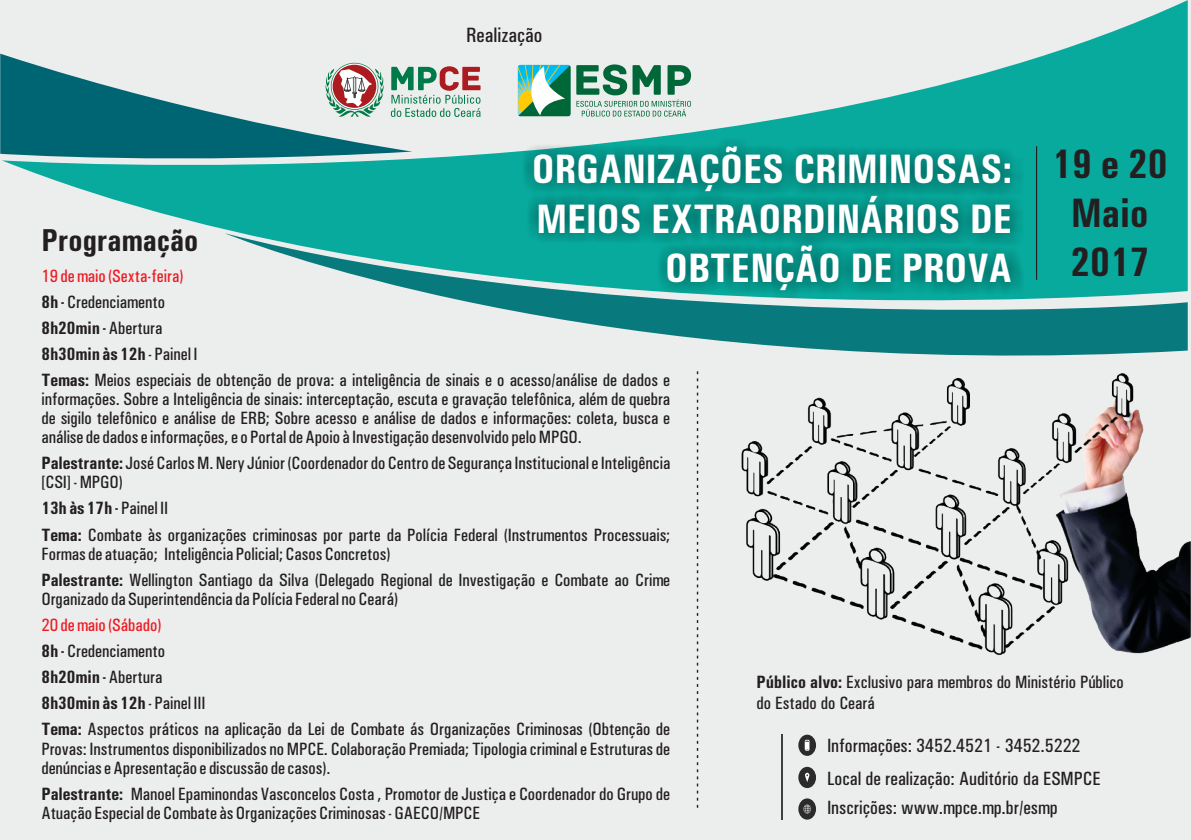
<style>
.page{position:relative;width:1191px;height:840px;background:#fff}
.page>*{position:absolute;margin:0;border:0;box-sizing:border-box;transform-origin:0 0}
.t1{font:700 condensed 41.6px/49px "Univers";color:#fff;text-align:right}
.t2{font:700 condensed 41.6px/49px "Univers";color:#231f20;text-align:center}
.t3{font:700 condensed 32px "Univers";color:#231f20}
.t4{font:500 condensed 21px "Univers";color:#231f20}
.t5{font:500 condensed 19.4px/32.8px "Univers";color:#231f20}
.t6{font:500 condensed 18px/19px "Univers";color:#231f20}
.t7{font:500 condensed 18px "Univers";color:#ed1c24}
.t8{font:700 condensed 18px "Univers";color:#231f20}
.s1{font-weight:700}
.s2{font-weight:500}
</style>
<div class="page">
<div style="left:0;top:0;width:1191px;height:839px;background:#e7e8e8"></div>
<img style="left:741px;top:384px;width:449px;height:271px">
<svg style="left:14px;top:0;width:1173px;height:233px"></svg>
<svg style="left:225px;top:233px;width:962px;height:151px"></svg>
<svg style="left:0;top:54px;width:412px;height:111px"></svg>
<svg style="left:517px;top:64px;width:174px;height:52px"></svg>
<svg style="left:325px;top:63px;width:59px;height:54px"></svg>
<svg style="left:391px;top:66px;width:89px;height:51px"></svg>
<svg style="left:521px;top:136px;width:507px;height:168px;background:#10968c"></svg>
<hr style="left:1036px;top:146px;width:1px;height:134px;background:#231f20">
<hr style="left:780px;top:733px;width:2px;height:86px;background:#404040">
<svg style="left:798px;top:734px;width:18px;height:21px"></svg>
<svg style="left:804px;top:739px;width:5px;height:11px"></svg>
<div style="left:798px;top:766px;width:18px;height:21px;background:#2b2b2b;border-radius:50%"></div>
<svg style="left:805px;top:772px;width:4px;height:9px"></svg>
<div style="left:798px;top:798px;width:18px;height:21px;background:#2b2b2b;border-radius:50%"></div>
<svg style="left:803px;top:804px;width:8px;height:9px"></svg>
<svg style="left:697px;top:371px;width:1px;height:437px"></svg>
<h2 class="t3" style="left:41px;top:229px;width:158px">Programação</h2>
<p class="t7" style="left:41px;top:269px;width:143px">19 de maio (Sexta-feira)</p>
<p class="t6" style="left:41px;top:290px;width:158px;line-height:26.2px"><span class="s1">8h -</span> Credenciamento<br><span class="s1">8h20min -</span> Abertura<br><span class="s1">8h30min às 12h</span> - Painel I</p>
<p class="t4" style="left:466px;top:27px;width:78px">Realização</p>
<h1 class="t1" style="left:532px;top:148px;width:481px">ORGANIZAÇÕES CRIMINOSAS:<br>MEIOS EXTRAORDINÁRIOS DE<br>OBTENÇÃO DE PROVA</h1>
<h1 class="t2" style="left:1052px;top:143px;width:117px">19 e 20<br>Maio<br>2017</h1>
<p class="t6" style="left:41px;top:372px;width:630px;text-align:justify"><span class="s1">Temas:</span> Meios especiais de obtenção de prova: a inteligência de sinais e o acesso/análise de dados e informações. Sobre a Inteligência de sinais: interceptação, escuta e gravação telefônica, além de quebra de sigilo telefônico e análise de ERB; Sobre acesso e análise de dados e informações: coleta, busca e análise de dados e informações, e o Portal de Apoio à Investigação desenvolvido pelo MPGO.</p>
<p class="t6" style="left:41px;top:455px;width:630px"><span class="s1">Palestrante:</span> José Carlos M. Nery Júnior (Coordenador do Centro de Segurança Institucional e Inteligência [CSI] - MPGO)</p>
<p class="t6" style="left:41px;top:526px;width:630px"><span class="s1">Tema:</span> Combate às organizações criminosas por parte da Polícia Federal (Instrumentos Processuais;<br>Formas de atuação; Inteligência Policial; Casos Concretos)</p>
<p class="t6" style="left:41px;top:571px;width:630px"><span class="s1">Palestrante:</span> Wellington Santiago da Silva (Delegado Regional de Investigação e Combate ao Crime<br>Organizado da Superintendência da Polícia Federal no Ceará)</p>
<p class="t8" style="left:41px;top:501px;width:128px">13h às 17h - <span class="s2">Painel II</span></p>
<p class="t7" style="left:41px;top:618px;width:122px">20 de maio (Sábado)</p>
<p class="t6" style="left:41px;top:639px;width:165px;line-height:26.2px"><span class="s1">8h -</span> Credenciamento<br><span class="s1">8h20min -</span> Abertura<br><span class="s1">8h30min às 12h</span> - Painel III</p>
<p class="t6" style="left:41px;top:721px;width:630px;text-align:justify"><span class="s1">Tema:</span> Aspectos práticos na aplicação da Lei de Combate ás Organizações Criminosas (Obtenção de Provas: Instrumentos disponibilizados no MPCE. Colaboração Premiada; Tipologia criminal e Estruturas de denúncias e Apresentação e discussão de casos).</p>
<p class="t6" style="left:41px;top:785px;width:630px"><span class="s1">Palestrante:</span> Manoel Epaminondas Vasconcelos Costa , Promotor de Justiça e Coordenador do Grupo de<br>Atuação Especial de Combate às Organizações Criminosas - GAECO/MPCE</p>
<p class="t6" style="left:756px;top:672px;width:369px;line-height:21.2px"><span class="s1">Público alvo:</span> Exclusivo para membros do Ministério Público do Estado do Ceará</p>
<p class="t5" style="left:827px;top:730px;width:275px">Informações: 3452.4521 - 3452.5222<br>Local de realização: Auditório da ESMPCE</p>
<p class="t5" style="left:827px;top:792px;width:232px">Inscrições: www.mpce.mp.br/esmp</p>
</div>
